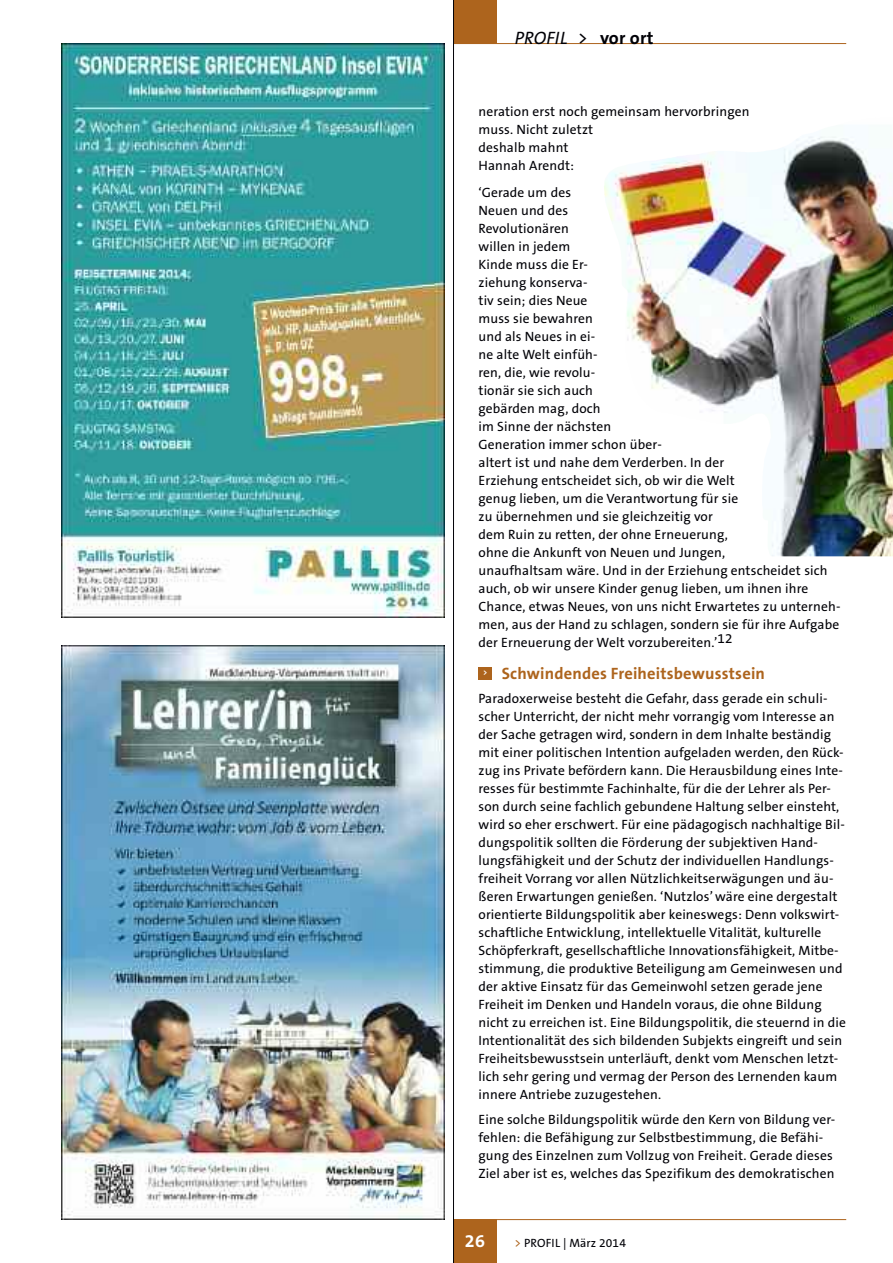
<style>
.page{position:relative;width:893px;height:1263px;background:#fff}
.page>*{position:absolute;margin:0;border:0;box-sizing:border-box;transform-origin:0 0}
.t1{font:italic 18px "The Sans B5 Plain";letter-spacing:.01em;color:#000006}
.t2{font:700 18px "The Sans B7";color:#fff}
.t3{font:700 16.5px "The Sans B7";letter-spacing:.01em;color:#ad641d}
.t4{font:13.5px/18px "The Sans B5 Plain";letter-spacing:.01em;color:#000006}
.t5{font:12px "The Sans B5 Plain";letter-spacing:.01em;color:#000006}
.t6{font:700 7.8px "The Sans B7";color:#fff}
.s1{font-style:normal}
.s2{font-family:"The Sans B7";font-weight:700;font-style:normal}
.s3{color:#ad641d}
</style>
<div class="page">
<hr style="left:454px;top:1219px;width:392px;height:1px;background:#ad641d">
<div style="left:454px;top:1219px;width:43px;height:44px;background:#ad641d"></div>
<hr style="left:454px;top:43px;width:392px;height:1px;background:#ad641d">
<div style="left:454px;top:0;width:42px;height:44px;background:#ad641d"></div>
<hr style="left:453px;top:0;width:1px;height:1263px;background:#000006">
<img style="left:62px;top:44px;width:382px;height:573px">
<img style="left:62px;top:646px;width:382px;height:573px">
<div style="left:478px;top:667px;width:14px;height:12px;background:#ad641d"></div>
<img style="left:604px;top:136px;width:289px;height:420px">
<h1 class="t1" style="left:515px;top:29px;width:140px">PROFIL <span class="s1">&gt;</span> <span class="s2">vor ort</span></h1>
<p class="t4" style="left:478px;top:103px;width:273px">neration erst noch gemeinsam hervorbringen muss. Nicht zuletzt<br>deshalb mahnt<br>Hannah Arendt:</p>
<p class="t4" style="left:478px;top:184px;width:363px">‘Gerade um des<br>Neuen und des<br>Revolutionären<br>willen in jedem<br>Kinde muss die Er-<br>ziehung konserva-<br>tiv sein; dies Neue<br>muss sie bewahren<br>und als Neues in ei-<br>ne alte Welt einfüh-<br>ren, die, wie revolu-<br>tionär sie sich auch<br>gebärden mag, doch<br>im Sinne der nächsten<br>Generation immer schon über-<br>altert ist und nahe dem Verderben. In der<br>Erziehung entscheidet sich, ob wir die Welt<br>genug lieben, um die Verantwortung für sie<br>zu übernehmen und sie gleichzeitig vor<br>dem Ruin zu retten, der ohne Erneuerung,<br>ohne die Ankunft von Neuen und Jungen,<br>unaufhaltsam wäre. Und in der Erziehung entscheidet sich auch, ob wir unsere Kinder genug lieben, um ihnen ihre<br>Chance, etwas Neues, von uns nicht Erwartetes zu unterneh&shy;men, aus der Hand zu schlagen, sondern sie für ihre Aufgabe der Erneuerung der Welt vorzubereiten.’12</p>
<p class="t3" style="left:502px;top:665px;width:265px">Schwindendes Freiheitsbewusstsein</p>
<p class="t4" style="left:478px;top:690px;width:369px">Paradoxerweise besteht die Gefahr, dass gerade ein schuli&shy;scher Unterricht, der nicht mehr vorrangig vom Interesse an der Sache getragen wird, sondern in dem Inhalte beständig mit einer politischen Intention aufgeladen werden, den Rück&shy;zug ins Private befördern kann. Die Herausbildung eines Inte&shy;resses für bestimmte Fachinhalte, für die der Lehrer als Per&shy;son durch seine fachlich gebundene Haltung selber einsteht, wird so eher erschwert. Für eine pädagogisch nachhaltige Bil&shy;dungspolitik sollten die Förderung der subjektiven Hand&shy;lungsfähigkeit und der Schutz der individuellen Handlungs&shy;freiheit Vorrang vor allen Nützlichkeitserwägungen und äu&shy;ßeren Erwartungen genießen. ‘Nutzlos’ wäre eine dergestalt orientierte Bildungspolitik aber keineswegs: Denn volkswirt&shy;schaftliche Entwicklung, intellektuelle Vitalität, kulturelle Schöpferkraft, gesellschaftliche Innovationsfähigkeit, Mitbe&shy;stimmung, die produktive Beteiligung am Gemeinwesen und der aktive Einsatz für das Gemeinwohl setzen gerade jene Freiheit im Denken und Handeln voraus, die ohne Bildung nicht zu erreichen ist. Eine Bildungspolitik, die steuernd in die Intentionalität des sich bildenden Subjekts eingreift und sein Freiheitsbewusstsein unterläuft, denkt vom Menschen letzt&shy;lich sehr gering und vermag der Person des Lernenden kaum innere Antriebe zuzugestehen.</p>
<p class="t4" style="left:478px;top:1111px;width:358px">Eine solche Bildungspolitik würde den Kern von Bildung ver&shy;fehlen: die Befähigung zur Selbstbestimmung, die Befähi&shy;gung des Einzelnen zum Vollzug von Freiheit. Gerade dieses Ziel aber ist es, welches das Spezifikum des demokratischen</p>
<p class="t6" style="left:483px;top:669px;width:6px">&gt;</p>
<h1 class="t2" style="left:465px;top:1231px;width:21px">26</h1>
<p class="t5" style="left:515px;top:1236px;width:113px"><span class="s3">&gt;</span> PROFIL | März 2014</p>
</div>
